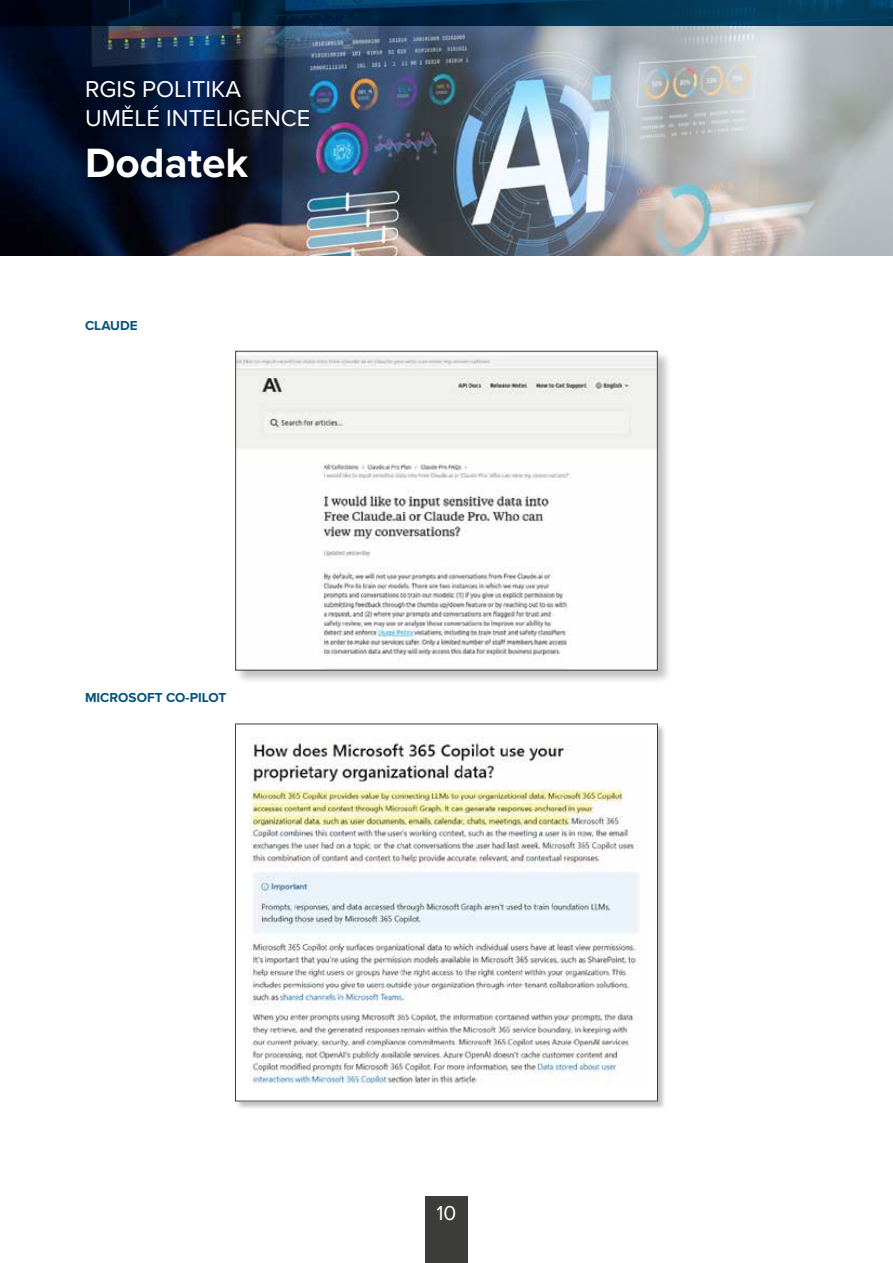
<style>
.page{position:relative;width:893px;height:1263px;background:#fff}
.page>*{position:absolute;margin:0;border:0;box-sizing:border-box;transform-origin:0 0}
.t1{font:700 42.45px "Proxima Nova";color:#fff}
.t2{font:23.7px/28.5px "Proxima Nova";color:#fff}
.t3{font:21px "Proxima Nova";color:#fff}
.t4{font:700 13.5px "Proxima Nova";color:#07527a}
</style>
<div class="page">
<div style="left:425px;top:1196px;width:43px;height:67px;background:#3c3c3b"></div>
<img style="left:0;top:26px;width:893px;height:229px">
<svg style="left:0;top:0;width:893px;height:26px;background:#022846"></svg>
<div style="left:82px;top:77px;width:240px;height:113px;background:#000;opacity:.75"></div>
<div style="left:235px;top:350px;width:437px;height:335px;background:#000;opacity:.25"></div>
<img style="left:237px;top:353px;width:419px;height:315px">
<div style="left:235px;top:351px;width:423px;height:319px;border:1px solid #3c3c3b"></div>
<div style="left:235px;top:723px;width:431px;height:387px;background:#000;opacity:.25"></div>
<div style="left:235px;top:724px;width:422px;height:377px;background:#fff"></div>
<img style="left:251px;top:738px;width:389px;height:346px">
<p class="t2" style="left:85px;top:74px;width:227px">RGIS POLITIKA<br>UMĚLÉ INTELIGENCE</p>
<h1 class="t1" style="left:85px;top:131px;width:165px">Dodatek</h1>
<p class="t4" style="left:85px;top:315px;width:54px">CLAUDE</p>
<p class="t4" style="left:85px;top:688px;width:143px">MICROSOFT CO-PILOT</p>
<p class="t3" style="left:436px;top:1198px;width:21px">10</p>
</div>
